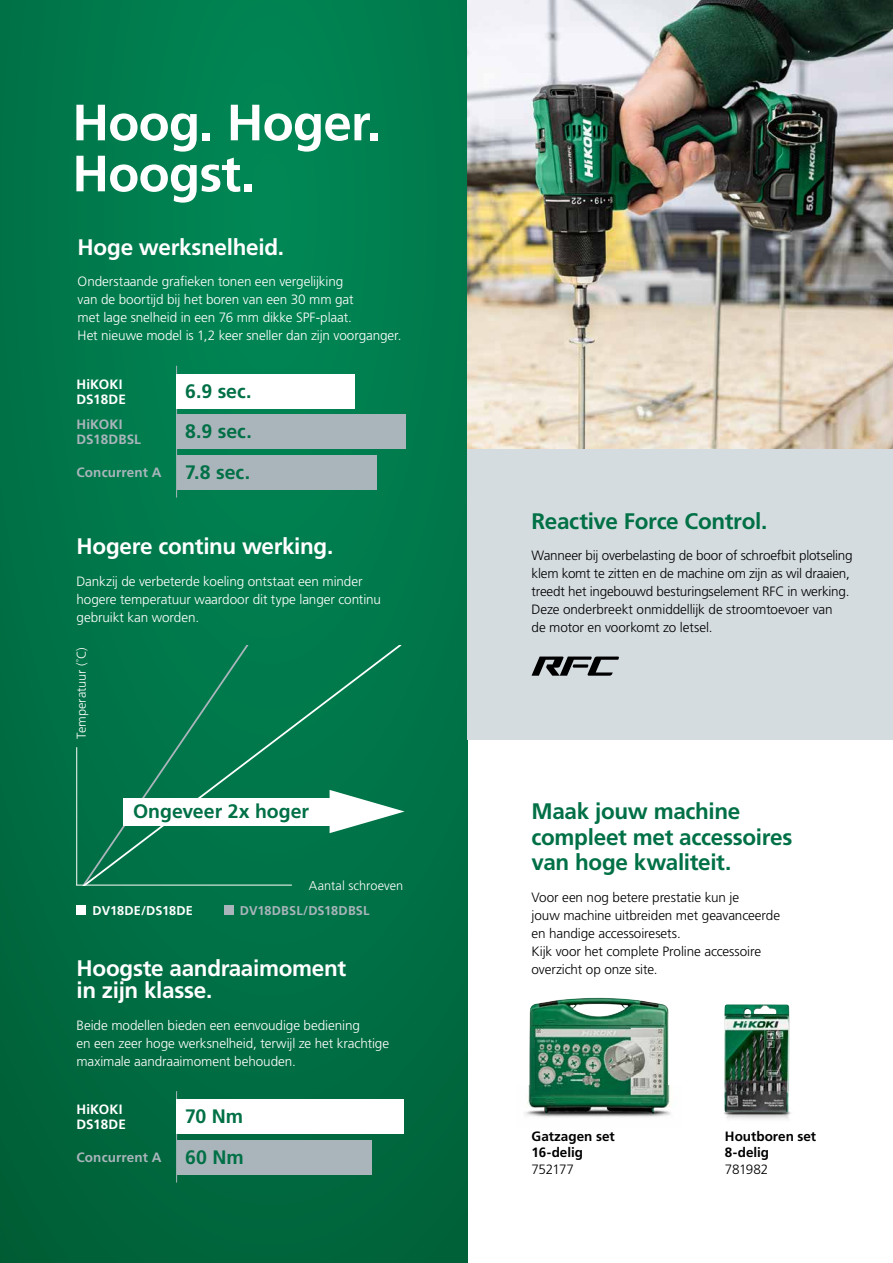
<style>
.page{position:relative;width:893px;height:1263px;background:#fff}
.page>*{position:absolute;margin:0;border:0;box-sizing:border-box;transform-origin:0 0}
.t1{font:700 51px/51px "Frutiger LT Std";letter-spacing:-.015em;color:#fff}
.t2{font:700 22.5px/25.5px "Frutiger LT Std";letter-spacing:-.015em;color:#007046}
.t3{font:700 22.5px/22.5px "Frutiger LT Std";letter-spacing:-.015em;color:#fff}
.t4{font:700 19.5px/40.3px "Frutiger LT Std";color:#007046;text-align:justify}
.t5{font:300 13.5px/18px "Frutiger LT Std";letter-spacing:-.005em;color:#fff}
.t6{font:300 13.5px/18px "Frutiger LT Std";letter-spacing:-.01em;color:#000}
.t7{font:700 13.5px/16.5px "Frutiger LT Std";color:#000}
.t8{font:700 13.5px/15px "Frutiger LT Std";letter-spacing:.01em;color:#aab5bb}
.t9{font:700 13.5px/15px "Frutiger LT Std";letter-spacing:.01em;color:#fff}
.t10{font:300 12.75px "Frutiger LT Std";letter-spacing:.005em;color:#fff}
.t11{font:700 12.75px "Frutiger LT Std";letter-spacing:.01em;color:#aab5bb}
.t12{font:700 12.75px "Frutiger LT Std";color:#fff}
</style>
<div class="page">
<div style="left:0;top:0;width:468px;height:1263px;background:linear-gradient(to bottom,#008353,#00653d)"></div>
<img style="left:525px;top:1085px;width:146px;height:33px">
<img style="left:529px;top:998px;width:123px;height:114px">
<img style="left:724px;top:1111px;width:67px;height:8px">
<img style="left:724px;top:1004px;width:65px;height:108px">
<img style="left:468px;top:0;width:425px;height:450px">
<div style="left:177px;top:415px;width:229px;height:34px;background:#aab5bb"></div>
<div style="left:177px;top:455px;width:199px;height:34px;background:#aab5bb"></div>
<hr style="left:176px;top:366px;width:1px;height:132px;background:#aab5bb">
<div style="left:177px;top:374px;width:178px;height:34px;background:#fff"></div>
<div style="left:177px;top:1140px;width:194px;height:34px;background:#aab5bb"></div>
<hr style="left:176px;top:1091px;width:1px;height:91px;background:#aab5bb">
<div style="left:177px;top:1099px;width:227px;height:34px;background:#fff"></div>
<div style="left:468px;top:450px;width:425px;height:290px;background:#d5dce0"></div>
<svg style="left:531px;top:656px;width:88px;height:20px"></svg>
<div style="left:79px;top:646px;width:324px;height:239px;background:#00764a"></div>
<hr style="left:76px;top:747px;width:1px;height:138px;background:#fff">
<hr style="left:76px;top:885px;width:216px;height:1px;background:#fff">
<svg style="left:330px;top:790px;width:75px;height:43px"></svg>
<div style="left:123px;top:798px;width:207px;height:27px;background:#fff"></div>
<div style="left:77px;top:906px;width:9px;height:9px;background:#fff"></div>
<div style="left:224px;top:906px;width:9px;height:9px;background:#aab5bb"></div>
<h1 class="t1" style="left:72px;top:97px;width:310px">Hoog. Hoger.<br>Hoogst.</h1>
<h2 class="t3" style="left:78px;top:236px;width:208px">Hoge werksnelheid.</h2>
<p class="t5" style="left:78px;top:273px;width:325px">Onderstaande grafieken tonen een vergelijking<br>van de boortijd bij het boren van een 30 mm gat<br>met lage snelheid in een 76 mm dikke SPF-plaat.<br>Het nieuwe model is 1,2 keer sneller dan zijn voorganger.</p>
<p class="t9" style="left:77px;top:377px;width:51px">HiKOKI<br>DS18DE</p>
<p class="t8" style="left:77px;top:417px;width:66px">HiKOKI<br>DS18DBSL</p>
<p class="t8" style="left:77px;top:465px;width:86px">Concurrent A</p>
<h3 class="t4" style="left:185px;top:371px;width:68px">6.9 sec.<br>8.9 sec.<br>7.8 sec.</h3>
<h2 class="t3" style="left:77px;top:535px;width:258px">Hogere continu werking.</h2>
<p class="t5" style="left:77px;top:572px;width:306px">Dankzij de verbeterde koeling ontstaat een minder hogere temperatuur waardoor dit type langer continu gebruikt kan worden.</p>
<p class="t10" style="left:74px;top:739px;width:94px;rotate:-90deg">Temperatuur (<sup>°</sup>C)</p>
<h3 class="t4" style="left:133px;top:791px;width:177px">Ongeveer 2x hoger</h3>
<p class="t10" style="left:309px;top:878px;width:96px">Aantal schroeven</p>
<p class="t12" style="left:93px;top:903px;width:102px">DV18DE/DS18DE</p>
<p class="t11" style="left:240px;top:903px;width:131px">DV18DBSL/DS18DBSL</p>
<h2 class="t3" style="left:77px;top:957px;width:271px">Hoogste aandraaimoment in zijn klasse.</h2>
<p class="t5" style="left:77px;top:1016px;width:314px">Beide modellen bieden een eenvoudige bediening<br>en een zeer hoge werksnelheid, terwijl ze het krachtige maximale aandraaimoment behouden.</p>
<p class="t9" style="left:77px;top:1102px;width:51px">HiKOKI<br>DS18DE</p>
<p class="t8" style="left:77px;top:1150px;width:86px">Concurrent A</p>
<h3 class="t4" style="left:185px;top:1096px;width:60px">70 Nm<br>60 Nm</h3>
<h2 class="t2" style="left:531px;top:508px;width:237px">Reactive Force Control.</h2>
<p class="t6" style="left:531px;top:547px;width:323px">Wanneer bij overbelasting de boor of schroefbit plotseling klem komt te zitten en de machine om zijn as wil draaien, treedt het ingebouwd besturingselement RFC in werking.<br>Deze onderbreekt onmiddellijk de stroomtoevoer van<br>de motor en voorkomt zo letsel.</p>
<h2 class="t2" style="left:531px;top:799px;width:262px">Maak jouw machine compleet met accessoires van hoge kwaliteit.</h2>
<p class="t6" style="left:531px;top:888px;width:250px">Voor een nog betere prestatie kun je<br>jouw machine uitbreiden met geavanceerde en handige accessoiresets.<br>Kijk voor het complete Proline accessoire overzicht op onze site.</p>
<p class="t7" style="left:531px;top:1128px;width:85px">Gatzagen set<br>16-delig</p>
<p class="t6" style="left:531px;top:1160px;width:44px">752177</p>
<p class="t7" style="left:725px;top:1128px;width:93px">Houtboren set<br>8-delig</p>
<p class="t6" style="left:725px;top:1160px;width:45px">781982</p>
</div>
